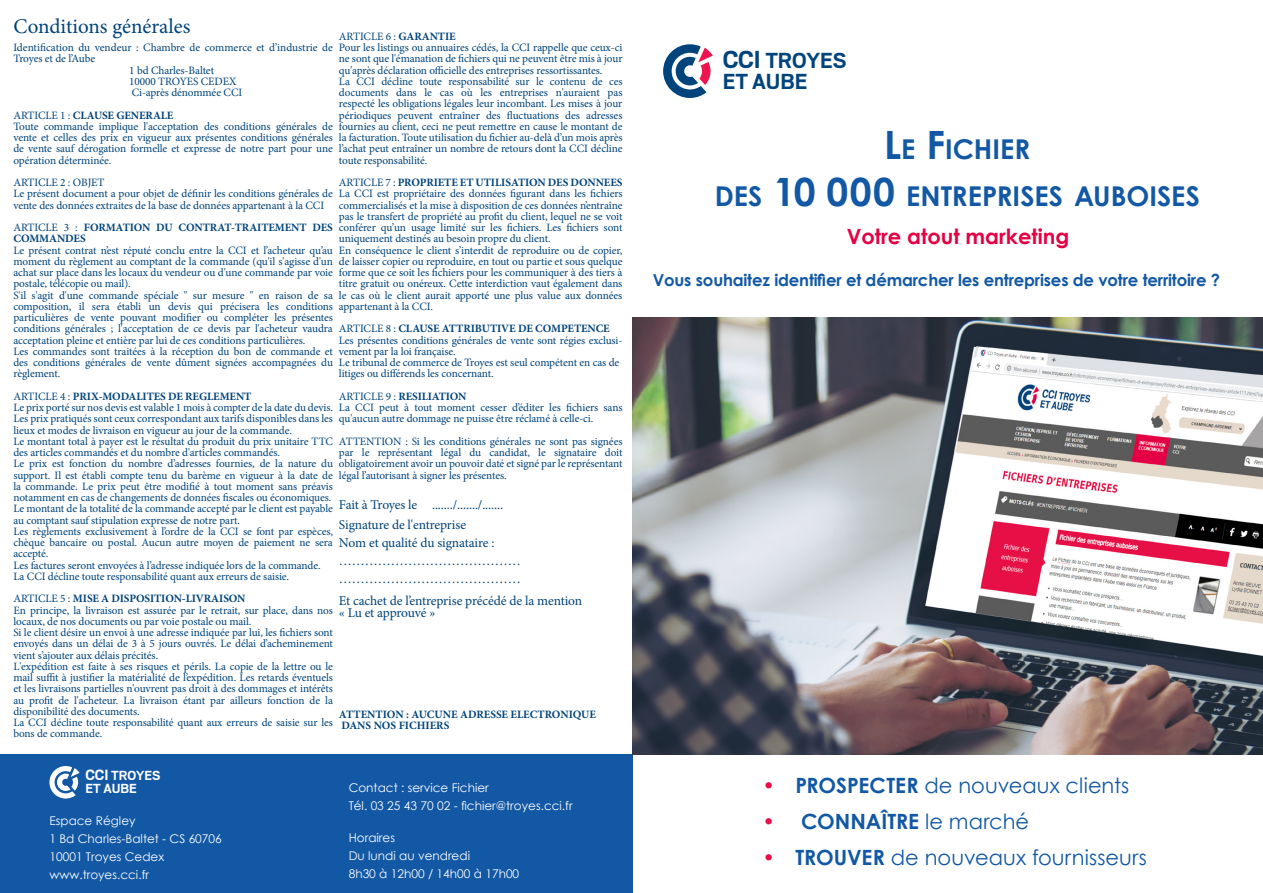
<style>
.page{position:relative;width:1263px;height:893px;background:#fff}
.page>*{position:absolute;margin:0;border:0;box-sizing:border-box;transform-origin:0 0}
.t1{font:700 27.3px "Century Gothic";letter-spacing:.005em;color:#1258a5}
.t2{font:700 24.15px/21px "Scout";letter-spacing:-.005em;color:#00447b}
.t3{font:21px "Century Gothic";color:#1258a5}
.t4{font:21px "Minion Pro";color:#00437a}
.t5{font:700 21px "Century Gothic";color:#e50043}
.t6{font:700 21px "Century Gothic";color:#1258a5}
.t7{font:700 16.5px "Century Gothic";letter-spacing:-.01em;color:#1258a5}
.t8{font:700 14.7px/12.8px "Scout";letter-spacing:-.005em;color:#fff}
.t9{font:13.5px/18px "Minion Pro";letter-spacing:-.01em;color:#00437a}
.t10{font:12px "Century Gothic";color:#fff}
.t11{font:11.25px/11.2px "Minion Pro";letter-spacing:-.01em;color:#00437a;text-align:justify}
.t12{font:700 11.25px/11.2px "Minion Pro";letter-spacing:-.01em;color:#00437a}
.s1{font-weight:700}
.s2{font-weight:400}
.s3{font-size:16.65px}
.s4{font-size:27.3px}
.s5{font-size:39px}
.s6{font-weight:700;color:#e61046}
.s7{color:#e61046}
</style>
<div class="page">
<div style="left:0;top:754px;width:632px;height:139px;background:#1258a5"></div>
<img style="left:632px;top:318px;width:631px;height:436px">
<svg style="left:663px;top:44px;width:50px;height:54px"></svg>
<svg style="left:49px;top:766px;width:31px;height:32px"></svg>
<p class="t4" style="left:13px;top:12px;width:178px">Conditions générales</p>
<p class="t11" style="left:339px;top:31px;width:118px">ARTICLE 6 : <span class="s1">GARANTIE</span></p>
<p class="t11" style="left:339px;top:42px;width:285px">Pour les listings ou annuaires cédés, la CCI rappelle que ceux-ci ne sont que l'émanation de fichiers qui ne peuvent être mis à jour qu'après déclaration officielle des entreprises ressortissantes.</p>
<p class="t11" style="left:339px;top:76px;width:285px">La CCI décline toute responsabilité sur le contenu de ces documents dans le cas où les entreprises n'auraient pas respecté les obligations légales leur incombant. Les mises à jour périodiques peuvent entraîner des fluctuations des adresses fournies au client, ceci ne peut remettre en cause le montant de la facturation. Toute utilisation du fichier au-delà d’un mois après l’achat peut entraîner un nombre de retours dont la CCI décline toute responsabilité.</p>
<p class="t12" style="left:339px;top:177px;width:285px"><span class="s2">ARTICLE 7 :</span> PROPRIETE ET UTILISATION DES DONNEES</p>
<p class="t11" style="left:339px;top:188px;width:285px">La CCI est propriétaire des données figurant dans les fichiers commercialisés et la mise à disposition de ces données n’entraîne pas le transfert de propriété au profit du client, lequel ne se voit conférer qu’un usage limité sur les fichiers. Les fichiers sont uniquement destinés au besoin propre du client.</p>
<p class="t11" style="left:339px;top:244px;width:285px">En conséquence le client s’interdit de reproduire ou de copier, de laisser copier ou reproduire, en tout ou partie et sous quelque forme que ce soit les fichiers pour les communiquer à des tiers à titre gratuit ou onéreux. Cette interdiction vaut également dans le cas où le client aurait apporté une plus value aux données appartenant à la CCI.</p>
<p class="t12" style="left:339px;top:323px;width:272px"><span class="s2">ARTICLE 8 :</span> CLAUSE ATTRIBUTIVE DE COMPETENCE</p>
<p class="t11" style="left:339px;top:334px;width:285px">Les présentes conditions générales de vente sont régies exclusi&shy;vement par la loi française.</p>
<p class="t11" style="left:339px;top:357px;width:282px">Le tribunal de commerce de Troyes est seul compétent en cas de litiges ou différends les concernant.</p>
<p class="t12" style="left:339px;top:390px;width:129px"><span class="s2">ARTICLE 9 :</span> RESILIATION</p>
<p class="t11" style="left:339px;top:402px;width:285px">La CCI peut à tout moment cesser d’éditer les fichiers sans qu'aucun autre dommage ne puisse être réclamé à celle-ci.</p>
<p class="t11" style="left:339px;top:436px;width:285px">ATTENTION : Si les conditions générales ne sont pas signées par le représentant légal du candidat, le signataire doit obligatoirement avoir un pouvoir daté et signé par le représentant légal l’autorisant à signer les présentes.</p>
<p class="t9" style="left:339px;top:496px;width:166px">Fait à Troyes le ......./......./.......</p>
<p class="t9" style="left:339px;top:516px;width:129px">Signature de l'entreprise</p>
<p class="t9" style="left:339px;top:534px;width:183px">Nom et qualité du signataire : ……………………………………</p>
<p class="t9" style="left:339px;top:570px;width:183px">……………………………………</p>
<p class="t9" style="left:339px;top:592px;width:245px">Et cachet de l’entreprise précédé de la mention</p>
<p class="t9" style="left:339px;top:603px;width:98px">« Lu et approuvé »</p>
<p class="t11" style="left:13px;top:42px;width:321px">Identification du vendeur : Chambre de commerce et d’industrie de<br>Troyes et de l’Aube</p>
<p class="t11" style="left:129px;top:64px;width:86px">1 bd Charles-Baltet</p>
<p class="t11" style="left:129px;top:76px;width:109px">10000 TROYES CEDEX</p>
<p class="t11" style="left:132px;top:87px;width:112px">Ci-après dénommée CCI</p>
<p class="t12" style="left:13px;top:109px;width:162px"><span class="s2">ARTICLE 1 :</span> CLAUSE GENERALE</p>
<p class="t11" style="left:13px;top:121px;width:321px">Toute commande implique l'acceptation des conditions générales de vente et celles des prix en vigueur aux présentes conditions générales de vente sauf dérogation formelle et expresse de notre part pour une opération déterminée.</p>
<p class="t11" style="left:13px;top:177px;width:93px">ARTICLE 2 : OBJET</p>
<p class="t11" style="left:13px;top:188px;width:321px">Le présent document a pour objet de définir les conditions générales de vente des données extraites de la base de données appartenant à la CCI</p>
<p class="t12" style="left:13px;top:222px;width:321px"><span class="s2">ARTICLE 3 :</span> FORMATION DU CONTRAT-TRAITEMENT DES<br>COMMANDES</p>
<p class="t11" style="left:13px;top:244px;width:321px">Le présent contrat n’est réputé conclu entre la CCI et l’acheteur qu’au moment du règlement au comptant de la commande (qu'il s'agisse d'un achat sur place dans les locaux du vendeur ou d'une commande par voie postale, télécopie ou mail).</p>
<p class="t11" style="left:13px;top:289px;width:321px">S'il s'agit d'une commande spéciale " sur mesure " en raison de sa composition, il sera établi un devis qui précisera les conditions particulières de vente pouvant modifier ou compléter les présentes conditions générales ; l'acceptation de ce devis par l'acheteur vaudra acceptation pleine et entière par lui de ces conditions particulières.</p>
<p class="t11" style="left:13px;top:346px;width:321px">Les commandes sont traitées à la réception du bon de commande et des conditions générales de vente dûment signées accompagnées du règlement.</p>
<p class="t12" style="left:13px;top:390px;width:240px"><span class="s2">ARTICLE 4 :</span> PRIX-MODALITES DE REGLEMENT</p>
<p class="t11" style="left:13px;top:402px;width:321px">Le prix porté sur nos devis est valable 1 mois à compter de la date du devis.</p>
<p class="t11" style="left:13px;top:413px;width:321px">Les prix pratiqués sont ceux correspondant aux tarifs disponibles dans les lieux et modes de livraison en vigueur au jour de la commande.</p>
<p class="t11" style="left:13px;top:436px;width:321px">Le montant total à payer est le résultat du produit du prix unitaire TTC des articles commandés et du nombre d'articles commandés.</p>
<p class="t11" style="left:13px;top:458px;width:321px">Le prix est fonction du nombre d’adresses fournies, de la nature du support. Il est établi compte tenu du barème en vigueur à la date de la commande. Le prix peut être modifié à tout moment sans préavis notamment en cas de changements de données fiscales ou économiques.</p>
<p class="t11" style="left:13px;top:503px;width:321px">Le montant de la totalité de la commande accepté par le client est payable au comptant sauf stipulation expresse de notre part.</p>
<p class="t11" style="left:13px;top:526px;width:321px">Les règlements exclusivement à l’ordre de la CCI se font par espèces, chèque bancaire ou postal. Aucun autre moyen de paiement ne sera accepté.</p>
<p class="t11" style="left:13px;top:559px;width:309px">Les factures seront envoyées à l’adresse indiquée lors de la commande.</p>
<p class="t11" style="left:13px;top:571px;width:277px">La CCI décline toute responsabilité quant aux erreurs de saisie.</p>
<p class="t12" style="left:13px;top:593px;width:234px"><span class="s2">ARTICLE 5 :</span> MISE A DISPOSITION-LIVRAISON</p>
<p class="t11" style="left:13px;top:604px;width:321px">En principe, la livraison est assurée par le retrait, sur place, dans nos locaux, de nos documents ou par voie postale ou mail.</p>
<p class="t11" style="left:13px;top:627px;width:321px">Si le client désire un envoi à une adresse indiquée par lui, les fichiers sont envoyés dans un délai de 3 à 5 jours ouvrés. Le délai d’acheminement vient s’ajouter aux délais précités.</p>
<p class="t11" style="left:13px;top:661px;width:321px">L'expédition est faite à ses risques et périls. La copie de la lettre ou le mail suffit à justifier la matérialité de l’expédition. Les retards éventuels et les livraisons partielles n'ouvrent pas droit à des dommages et intérêts au profit de l'acheteur. La livraison étant par ailleurs fonction de la disponibilité des documents.</p>
<p class="t11" style="left:13px;top:717px;width:321px">La CCI décline toute responsabilité quant aux erreurs de saisie sur les bons de commande.</p>
<p class="t12" style="left:339px;top:708px;width:259px">ATTENTION : AUCUNE ADRESSE ELECTRONIQUE</p>
<p class="t12" style="left:341px;top:720px;width:109px">DANS NOS FICHIERS</p>
<p class="t8" style="left:85px;top:770px;width:77px"><span class="s3">CCI</span> TROYES<br>ET AUBE</p>
<p class="t10" style="left:49px;top:812px;width:88px">Espace Régley</p>
<p class="t10" style="left:49px;top:830px;width:174px">1 Bd Charles-Baltet - CS 60706</p>
<p class="t10" style="left:49px;top:848px;width:116px">10001 Troyes Cedex</p>
<p class="t10" style="left:49px;top:866px;width:101px">www.troyes.cci.fr</p>
<p class="t10" style="left:349px;top:779px;width:142px">Contact : service Fichier</p>
<p class="t10" style="left:349px;top:797px;width:225px">Tél. 03 25 43 70 02 - fichier@troyes.cci.fr</p>
<p class="t10" style="left:349px;top:829px;width:48px">Horaires</p>
<p class="t10" style="left:349px;top:847px;width:123px">Du lundi au vendredi</p>
<p class="t10" style="left:349px;top:865px;width:172px">8h30 à 12h00 / 14h00 à 17h00</p>
<p class="t2" style="left:723px;top:50px;width:125px"><span class="s4">CCI</span> TROYES<br>ET AUBE</p>
<p class="t1" style="left:884px;top:128px;width:148px"><span class="s5">L</span>E <span class="s5">F</span>ICHIER</p>
<p class="t1" style="left:715px;top:175px;width:487px">DES <span class="s5">10 000</span> ENTREPRISES AUBOISES</p>
<p class="t5" style="left:847px;top:220px;width:224px">Votre atout marketing</p>
<p class="t7" style="left:653px;top:268px;width:569px">Vous souhaitez identifier et démarcher les entreprises de votre territoire ?</p>
<p class="t3" style="left:762px;top:771px;width:368px"><span class="s6">•</span> <span class="s1">PROSPECTER</span> de nouveaux clients</p>
<p class="t6" style="left:762px;top:805px;width:268px"><span class="s7">•</span> CONNAÎTRE <span class="s2">le marché</span></p>
<p class="t3" style="left:762px;top:843px;width:386px"><span class="s6">•</span> <span class="s1">TROUVER</span> de nouveaux fournisseurs</p>
</div>
